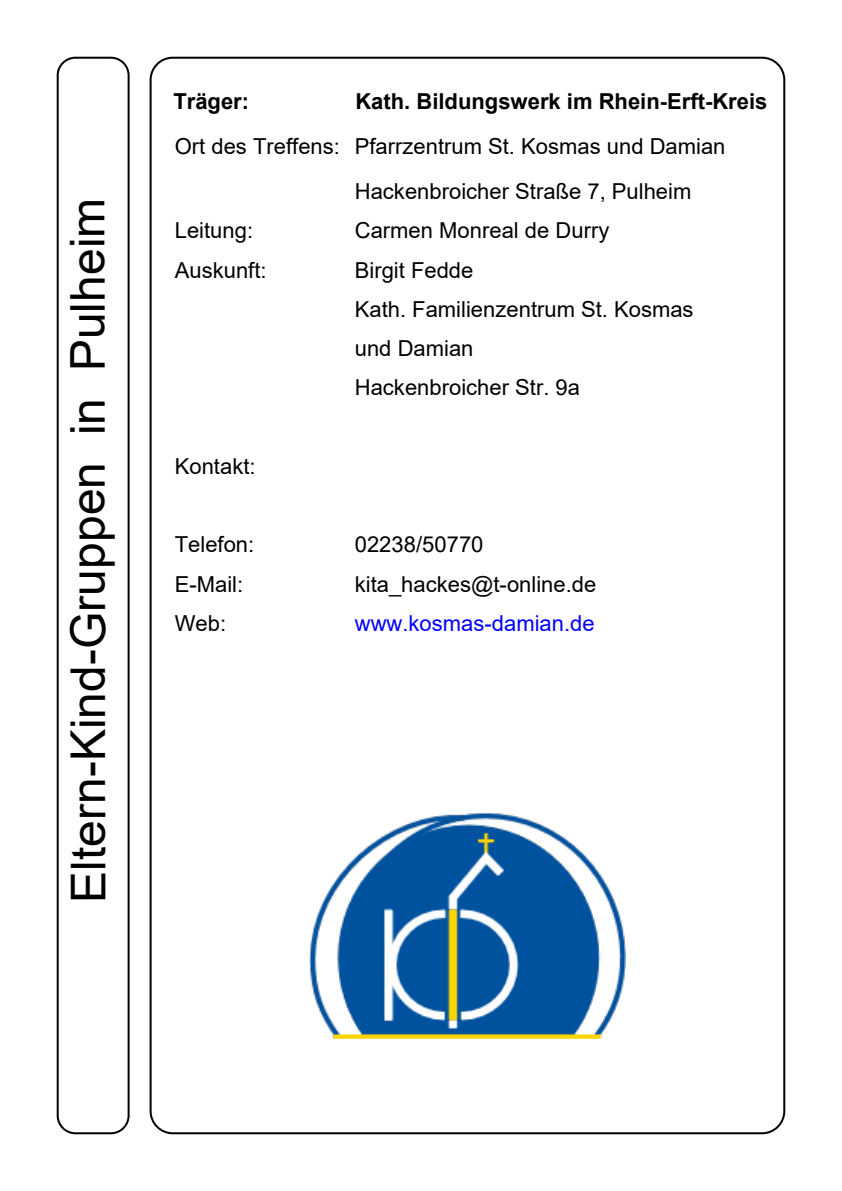
<style>
.page{position:relative;width:842px;height:1191px;background:#fff}
.page>*{position:absolute;margin:0;border:0;box-sizing:border-box;transform-origin:0 0}
.t1{font:48px "Arial";color:#000}
.t2{font:22px/39.2px "Arial";color:#000}
.t3{font:700 22px "Arial";color:#000}
.t4{font:22px "Arial";color:#00f}
</style>
<div class="page">
<div style="left:57px;top:57px;width:73px;height:1077px;border:2px solid #000;border-radius:18px"></div>
<img style="left:309px;top:812px;width:316px;height:226px">
<h1 class="t1" style="left:70px;top:902px;width:706px;rotate:-90deg">Eltern-Kind-Gruppen in Pulheim</h1>
<p class="t3" style="left:173px;top:93px;width:77px">Träger:</p>
<p class="t3" style="left:355px;top:93px;width:414px">Kath. Bildungswerk im Rhein-Erft-Kreis</p>
<p class="t2" style="left:355px;top:126px;width:372px;line-height:45.2px;text-indent:-180px">Ort des Treffens: Pfarrzentrum St. Kosmas und Damian<br>Hackenbroicher Straße 7, Pulheim</p>
<p class="t2" style="left:175px;top:213px;width:80px">Leitung:</p>
<p class="t2" style="left:355px;top:213px;width:256px">Carmen Monreal de Durry</p>
<p class="t2" style="left:175px;top:252px;width:93px">Auskunft:</p>
<p class="t2" style="left:355px;top:252px;width:340px">Birgit Fedde<br>Kath. Familienzentrum St. Kosmas und Damian<br>Hackenbroicher Str. 9a</p>
<p class="t2" style="left:175px;top:449px;width:82px">Kontakt:</p>
<p class="t2" style="left:175px;top:527px;width:81px">Telefon:</p>
<p class="t2" style="left:355px;top:527px;width:130px">02238/50770</p>
<p class="t2" style="left:175px;top:566px;width:70px">E-Mail:</p>
<p class="t2" style="left:355px;top:566px;width:243px">kita_hackes@t-online.de</p>
<p class="t2" style="left:175px;top:605px;width:53px">Web:</p>
<p class="t4" style="left:355px;top:615px;width:241px">www.kosmas-damian.de</p>
</div>
